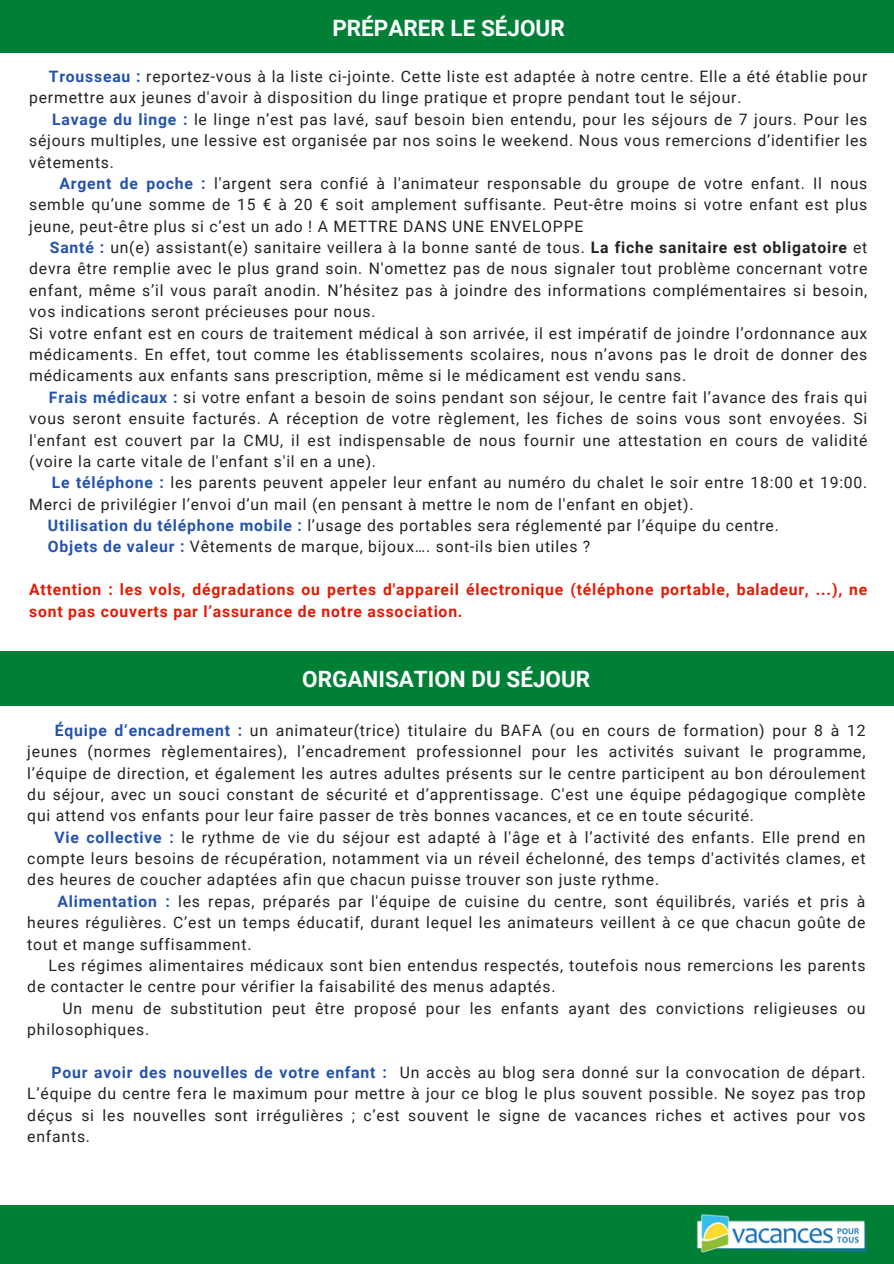
<style>
.page{position:relative;width:894px;height:1264px;background:#fff}
.page>*{position:absolute;margin:0;border:0;box-sizing:border-box;transform-origin:0 0}
.t1{font:700 22.5px "Roboto";color:#fff}
.t2{font:15.75px/21.3px "Roboto";letter-spacing:.05em;color:#222;text-align:justify}
.t3{font:700 15.75px/21.3px "Roboto";letter-spacing:.05em;color:#e61905}
.s1{font-weight:700;color:#2453ad}
.s2{font-weight:700}
</style>
<div class="page">
<div style="left:0;top:1204px;width:893px;height:59px;background:#008037"></div>
<img style="left:696px;top:1214px;width:171px;height:39px">
<div style="left:0;top:0;width:893px;height:53px;background:#008037"></div>
<div style="left:0;top:651px;width:893px;height:55px;background:#008037"></div>
<h1 class="t1" style="left:332px;top:15px;width:234px">PRÉPARER LE SÉJOUR</h1>
<p class="t2" style="left:29px;top:66px;width:839px;text-indent:20px"><span class="s1">Trousseau :</span> reportez-vous à la liste ci-jointe. Cette liste est adaptée à notre centre. Elle a été établie pour permettre aux jeunes d'avoir à disposition du linge pratique et propre pendant tout le séjour.</p>
<p class="t2" style="left:29px;top:109px;width:839px;text-indent:23px"><span class="s1">Lavage du linge :</span> le linge n’est pas lavé, sauf besoin bien entendu, pour les séjours de 7 jours. Pour les séjours multiples, une lessive est organisée par nos soins le weekend. Nous vous remercions d’identifier les vêtements.</p>
<p class="t2" style="left:29px;top:173px;width:839px;text-indent:30px"><span class="s1">Argent de poche :</span> l'argent sera confié à l'animateur responsable du groupe de votre enfant. Il nous semble qu’une somme de 15 € à 20 € soit amplement suffisante. Peut-être moins si votre enfant est plus jeune, peut-être plus si c’est un ado ! A METTRE DANS UNE ENVELOPPE</p>
<h2 class="t2" style="left:29px;top:237px;width:839px;text-indent:21px"><span class="s1">Santé :</span> un(e) assistant(e) sanitaire veillera à la bonne santé de tous. <span class="s2">La fiche sanitaire est obligatoire</span> et devra être remplie avec le plus grand soin. N'omettez pas de nous signaler tout problème concernant votre enfant, même s’il vous paraît anodin. N’hésitez pas à joindre des informations complémentaires si besoin, vos indications seront précieuses pour nous.</h2>
<h1 class="t2" style="left:29px;top:322px;width:839px">Si votre enfant est en cours de traitement médical à son arrivée, il est impératif de joindre l’ordonnance aux médicaments. En effet, tout comme les établissements scolaires, nous n’avons pas le droit de donner des médicaments aux enfants sans prescription, même si le médicament est vendu sans.</h1>
<p class="t2" style="left:29px;top:387px;width:839px;text-indent:20px"><span class="s1">Frais médicaux :</span> si votre enfant a besoin de soins pendant son séjour, le centre fait l’avance des frais qui vous seront ensuite facturés. A réception de votre règlement, les fiches de soins vous sont envoyées. Si l'enfant est couvert par la CMU, il est indispensable de nous fournir une attestation en cours de validité (voire la carte vitale de l'enfant s'il en a une).</p>
<p class="t2" style="left:29px;top:472px;width:839px;text-indent:23px"><span class="s1">Le téléphone :</span> les parents peuvent appeler leur enfant au numéro du chalet le soir entre 18:00 et 19:00.<br>Merci de privilégier l’envoi d’un mail (en pensant à mettre le nom de l'enfant en objet).</p>
<p class="t2" style="left:48px;top:515px;width:732px"><span class="s1">Utilisation du téléphone mobile :</span> l’usage des portables sera réglementé par l’équipe du centre.</p>
<p class="t2" style="left:48px;top:536px;width:543px"><span class="s1">Objets de valeur :</span> Vêtements de marque, bijoux…. sont-ils bien utiles ?</p>
<p class="t3" style="left:29px;top:579px;width:839px">Attention : les vols, dégradations ou pertes d'appareil électronique (téléphone portable, baladeur, ...), ne sont pas couverts par l’assurance de notre association.</p>
<p class="t1" style="left:302px;top:666px;width:289px">ORGANISATION DU SÉJOUR</p>
<p class="t2" style="left:27px;top:719px;width:839px;text-indent:28px"><span class="s1">Équipe d’encadrement :</span> un animateur(trice) titulaire du BAFA (ou en cours de formation) pour 8 à 12 jeunes (normes règlementaires), l’encadrement professionnel pour les activités suivant le programme, l’équipe de direction, et également les autres adultes présents sur le centre participent au bon déroulement du séjour, avec un souci constant de sécurité et d’apprentissage. C'est une équipe pédagogique complète qui attend vos enfants pour leur faire passer de très bonnes vacances, et ce en toute sécurité.</p>
<p class="t2" style="left:27px;top:826px;width:839px;text-indent:27px"><span class="s1">Vie collective :</span> le rythme de vie du séjour est adapté à l'âge et à l’activité des enfants. Elle prend en compte leurs besoins de récupération, notamment via un réveil échelonné, des temps d'activités clames, et des heures de coucher adaptées afin que chacun puisse trouver son juste rythme.</p>
<p class="t2" style="left:27px;top:890px;width:839px;text-indent:30px"><span class="s1">Alimentation :</span> les repas, préparés par l'équipe de cuisine du centre, sont équilibrés, variés et pris à heures régulières. C’est un temps éducatif, durant lequel les animateurs veillent à ce que chacun goûte de tout et mange suffisamment.</p>
<p class="t2" style="left:27px;top:955px;width:839px;text-indent:21px">Les régimes alimentaires médicaux sont bien entendus respectés, toutefois nous remercions les parents de contacter le centre pour vérifier la faisabilité des menus adaptés.</p>
<p class="t2" style="left:27px;top:997px;width:839px;text-indent:35px">Un menu de substitution peut être proposé pour les enfants ayant des convictions religieuses ou philosophiques.</p>
<p class="t2" style="left:27px;top:1061px;width:839px;text-indent:24px"><span class="s1">Pour avoir des nouvelles de votre enfant :</span> Un accès au blog sera donné sur la convocation de départ.<br>L’équipe du centre fera le maximum pour mettre à jour ce blog le plus souvent possible. Ne soyez pas trop déçus si les nouvelles sont irrégulières ; c’est souvent le signe de vacances riches et actives pour vos enfants.</p>
</div>
